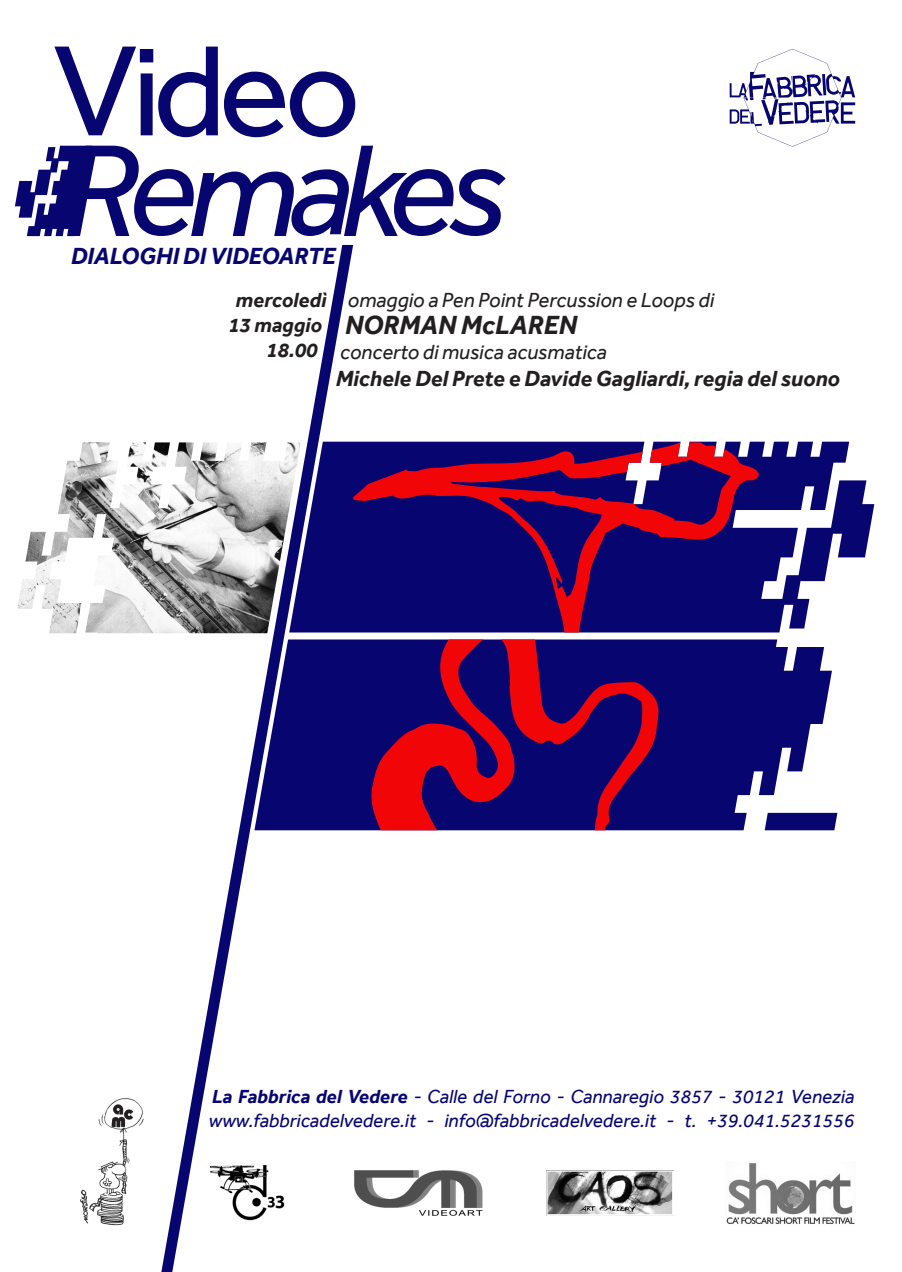
<style>
.page{position:relative;width:902px;height:1272px;background:#fff}
.page>*{position:absolute;margin:0;border:0;box-sizing:border-box;transform-origin:0 0}
.t1{font:italic 700 27px "Effra";color:#231f20}
.t2{font:italic 700 24px "Effra";color:#070570}
.t3{font:italic 700 22.5px "Effra";color:#231f20}
.t4{font:italic 21px "Effra";color:#231f20}
.t5{font:italic 700 21px "Effra";color:#231f20}
.t6{font:italic 19.5px "Effra";color:#070570}
.s1{font-weight:700}
</style>
<div class="page">
<svg style="left:729px;top:49px;width:126px;height:98px"></svg>
<svg style="left:161px;top:245px;width:192px;height:1026px"></svg>
<img style="left:80px;top:1098px;width:64px;height:127px">
<img style="left:726px;top:1163px;width:129px;height:61px">
<img style="left:546px;top:1170px;width:127px;height:45px">
<img style="left:354px;top:1170px;width:128px;height:45px">
<img style="left:210px;top:1161px;width:76px;height:63px">
<svg style="left:289px;top:441px;width:585px;height:191px;fill:#070570"></svg>
<svg style="left:353px;top:442px;width:405px;height:190px;background:#380a5f"></svg>
<svg style="left:54px;top:47px;width:164px;height:90px"></svg>
<svg style="left:224px;top:71px;width:131px;height:66px"></svg>
<svg style="left:15px;top:146px;width:490px;height:90px"></svg>
<svg style="left:254px;top:639px;width:583px;height:191px;fill:#070570"></svg>
<svg style="left:370px;top:639px;width:288px;height:191px;background:#52054e"></svg>
<img style="left:17px;top:442px;width:284px;height:191px">
<p class="t2" style="left:71px;top:241px;width:266px">DIALOGHI DI VIDEOARTE</p>
<p class="t5" style="left:235px;top:287px;width:92px">mercoledì</p>
<p class="t5" style="left:228px;top:312px;width:96px">13 maggio</p>
<p class="t5" style="left:266px;top:337px;width:53px">18.00</p>
<p class="t4" style="left:348px;top:287px;width:368px">omaggio a Pen Point Percussion e Loops di</p>
<p class="t1" style="left:345px;top:308px;width:233px">NORMAN McLAREN</p>
<p class="t4" style="left:340px;top:339px;width:268px">concerto di musica acusmatica</p>
<p class="t3" style="left:336px;top:364px;width:505px">Michele Del Prete e Davide Gagliardi, regia del suono</p>
<p class="t6" style="left:212px;top:1085px;width:644px"><span class="s1">La Fabbrica del Vedere</span> - Calle del Forno - Cannaregio 3857 - 30121 Venezia</p>
<p class="t6" style="left:209px;top:1108px;width:646px">www.fabbricadelvedere.it - info@fabbricadelvedere.it - t. +39.041.5231556</p>
</div>
